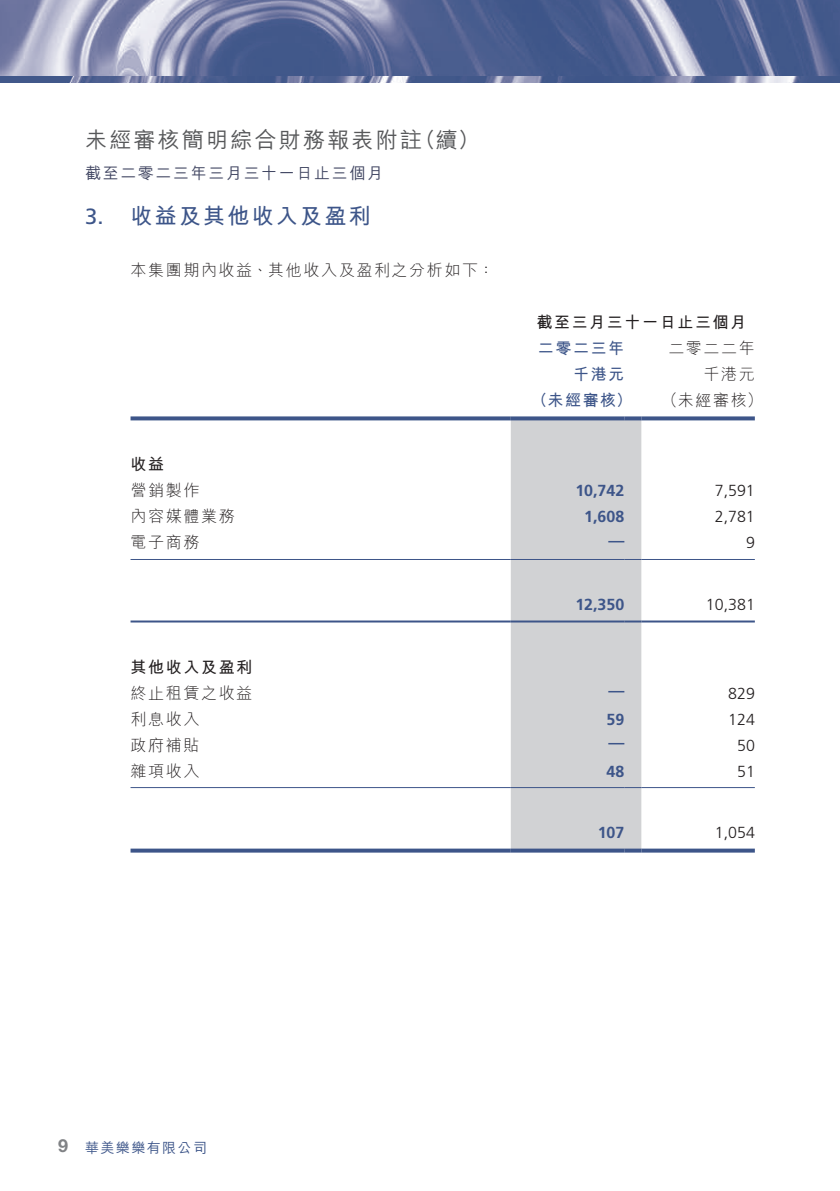
<style>
.page{position:relative;width:840px;height:1191px;background:#fff}
.page>*{position:absolute;margin:0;border:0;box-sizing:border-box;transform-origin:0 0}
.t1{font:500 22px "M Hei HK";letter-spacing:.1em;color:#57585a}
.t2{font:700 22px "M Hei HK";letter-spacing:.1em;color:#3d5589}
.t3{font:22px "Frutiger LT Std";color:#3d5589}
.t4{font:700 18px "Helvetica Neue LT Std";color:#808285}
.t5{font:300 16px "M Hei HK";letter-spacing:.1em;color:#231f20}
.t6{font:300 16px "Frutiger LT Std";color:#231f20}
.t7{font:700 16px "Frutiger LT Std";color:#3d5589}
.t8{font:700 16px "M Hei HK";letter-spacing:.1em;color:#231f20}
.t9{font:500 16px "M Hei HK";letter-spacing:.1em;color:#414662}
.t10{font:700 16px "M Hei HK";letter-spacing:.1em;color:#3d5589}
.t11{font:500 14px "M Hei HK";letter-spacing:.1em;color:#3d5589}
</style>
<div class="page">
<img style="left:0;top:0;width:839px;height:82px">
<div style="left:510px;top:420px;width:131px;height:428px;background:#d1d2d4"></div>
<hr style="left:130px;top:787px;width:380px;height:1px;background:#3d5589">
<hr style="left:641px;top:787px;width:113px;height:1px;background:#3d5589">
<hr style="left:130px;top:620px;width:380px;height:2px;background:#3d5589">
<hr style="left:641px;top:620px;width:113px;height:2px;background:#3d5589">
<svg style="left:130px;top:416px;width:380px;height:4px;background:#516795"></svg>
<svg style="left:641px;top:416px;width:113px;height:4px"></svg>
<svg style="left:130px;top:848px;width:380px;height:4px;background:#5a6e9a"></svg>
<svg style="left:641px;top:848px;width:113px;height:4px"></svg>
<hr style="left:130px;top:559px;width:380px;height:1px;background:#3d5589">
<hr style="left:641px;top:559px;width:113px;height:1px;background:#3d5589">
<svg style="left:510px;top:416px;width:114px;height:4px"></svg>
<svg style="left:624px;top:416px;width:17px;height:4px"></svg>
<svg style="left:510px;top:848px;width:114px;height:4px"></svg>
<svg style="left:624px;top:848px;width:17px;height:4px"></svg>
<hr style="left:510px;top:559px;width:114px;height:1px;background:#3d5589">
<svg style="left:624px;top:559px;width:17px;height:1px"></svg>
<hr style="left:510px;top:787px;width:114px;height:1px;background:#3d5589">
<svg style="left:624px;top:787px;width:17px;height:1px"></svg>
<hr style="left:510px;top:620px;width:114px;height:2px;background:#3d5589">
<svg style="left:624px;top:620px;width:17px;height:2px"></svg>
<h1 class="t1" style="left:85px;top:124px;width:338px">未經審核簡明綜合財務報表附註</h1>
<h1 class="t1" style="left:413px;top:124px;width:67px">（續(</h1>
<p class="t9" style="left:85px;top:161px;width:299px">截至二零二三年三月三十一日止三個月</p>
<h1 class="t3" style="left:85px;top:203px;width:20px">3.</h1>
<h1 class="t2" style="left:130px;top:200px;width:241px">收益及其他收入及盈利</h1>
<p class="t5" style="left:130px;top:262px;width:365px">本集團期內收益、其他收入及盈利之分析如下：</p>
<p class="t8" style="left:130px;top:453px;width:35px">收益</p>
<p class="t5" style="left:130px;top:482px;width:70px">營銷製作</p>
<p class="t5" style="left:130px;top:508px;width:105px">內容媒體業務</p>
<p class="t5" style="left:130px;top:534px;width:70px">電子商務</p>
<p class="t8" style="left:130px;top:655px;width:123px">其他收入及盈利</p>
<p class="t5" style="left:130px;top:684px;width:123px">終止租賃之收益</p>
<p class="t5" style="left:130px;top:710px;width:70px">利息收入</p>
<p class="t5" style="left:130px;top:736px;width:70px">政府補貼</p>
<p class="t5" style="left:131px;top:762px;width:70px">雜項收入</p>
<p class="t8" style="left:536px;top:310px;width:211px">截至三月三十一日止三個月</p>
<p class="t5" style="left:668px;top:340px;width:88px">二零二二年</p>
<p class="t10" style="left:537px;top:336px;width:88px">二零二三年</p>
<p class="t10" style="left:572px;top:362px;width:53px">千港元</p>
<p class="t5" style="left:703px;top:366px;width:53px">千港元</p>
<p class="t10" style="left:531px;top:388px;width:102px">（未經審核）</p>
<p class="t5" style="left:661px;top:392px;width:102px">（未經審核(</p>
<p class="t7" style="left:575px;top:481px;width:50px">10,742</p>
<p class="t6" style="left:714px;top:482px;width:42px">7,591</p>
<p class="t7" style="left:584px;top:507px;width:42px">1,608</p>
<p class="t6" style="left:714px;top:508px;width:42px">2,781</p>
<p class="t7" style="left:608px;top:531px;width:17px">—</p>
<p class="t6" style="left:745px;top:534px;width:10px">9</p>
<p class="t7" style="left:575px;top:595px;width:50px">12,350</p>
<p class="t6" style="left:705px;top:595px;width:50px">10,381</p>
<p class="t7" style="left:608px;top:681px;width:17px">—</p>
<p class="t6" style="left:727px;top:684px;width:28px">829</p>
<p class="t7" style="left:606px;top:709px;width:19px">59</p>
<p class="t6" style="left:727px;top:710px;width:28px">124</p>
<p class="t7" style="left:608px;top:733px;width:17px">—</p>
<p class="t6" style="left:736px;top:736px;width:19px">50</p>
<p class="t7" style="left:606px;top:761px;width:19px">48</p>
<p class="t6" style="left:736px;top:762px;width:19px">51</p>
<p class="t7" style="left:597px;top:823px;width:28px">107</p>
<p class="t6" style="left:714px;top:823px;width:42px">1,054</p>
<p class="t4" style="left:58px;top:1134px;width:12px">9</p>
<p class="t11" style="left:85px;top:1137px;width:123px">華美樂樂有限公司</p>
</div>
